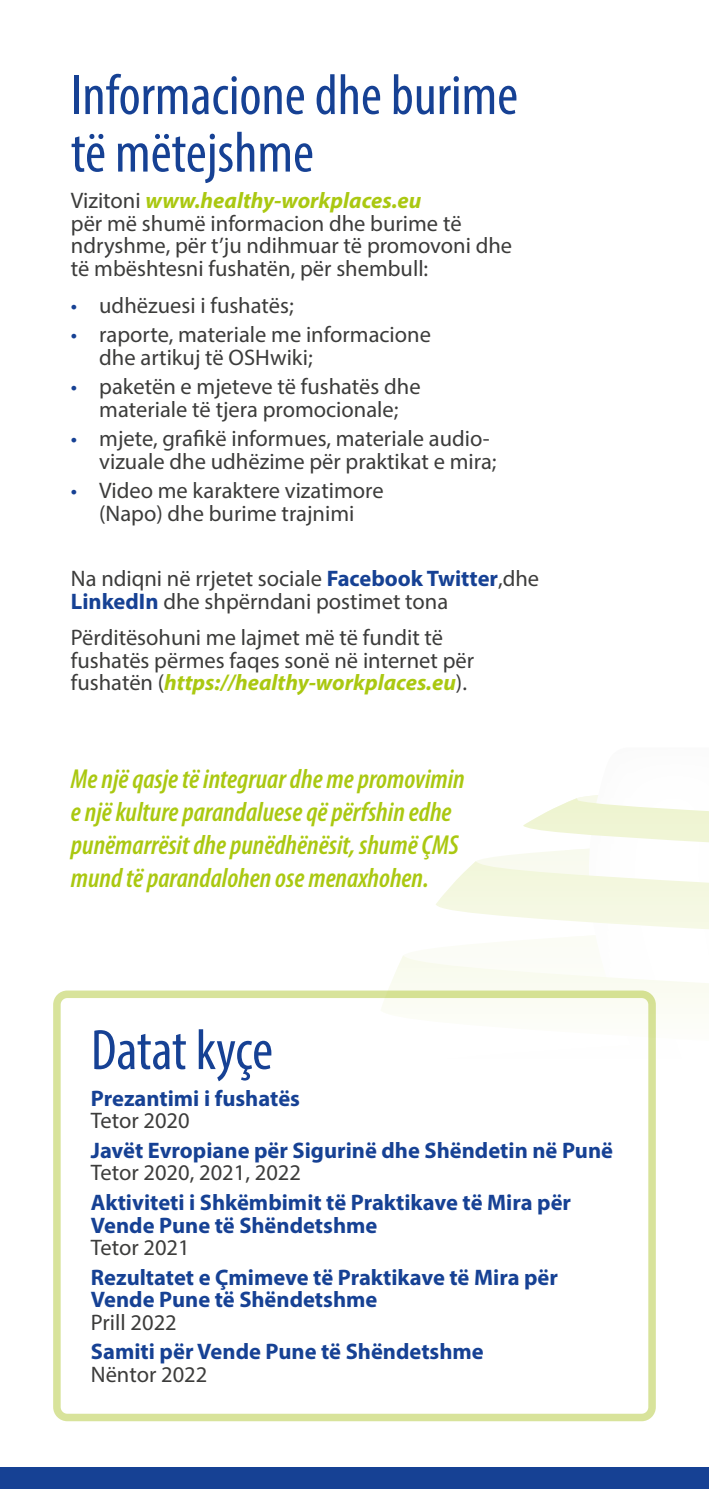
<style>
.page{position:relative;width:709px;height:1489px;background:#fff}
.page>*{position:absolute;margin:0;border:0;box-sizing:border-box;transform-origin:0 0}
.Title_H1{font:condensed 57.5px/57.5px "Myriad Pro";color:#164194}
.catch_phrase{font:italic 600 condensed 27.5px/33px "Myriad Pro";color:#aac811}
.body{font:22.5px/22.5px "Myriad Pro";color:#3c3c3b}
.Box_body{font:700 22.5px/22.5px "Myriad Pro";color:#164194}
.Body_sb5{font:22.5px/22.5px "Myriad Pro";color:#3c3c3b}
.s1{font-weight:700;font-style:italic;color:#aac811}
.s2{color:#164194}
.s3{font-weight:700;color:#164194}
.s4{font-weight:400;color:#3c3c3b}
</style>
<div class="page">
<div style="left:53px;top:990px;width:603px;height:430px;border:8px solid #d8e39b;border-radius:10px"></div>
<svg style="left:366px;top:798px;width:343px;height:325px"></svg>
<div style="left:0;top:1467px;width:709px;height:21px;background:#164194"></div>
<p class="Title_H1" style="left:71px;top:66px;width:449px">Informacione dhe burime të mëtejshme</p>
<p class="body" style="left:71px;top:189px;width:443px">Vizitoni <span class="s1">www.healthy-workplaces.eu<br></span>për më shumë informacion dhe burime të ndryshme, për t’ju ndihmuar të promovoni dhe të mbështesni fushatën, për shembull:</p>
<p class="body" style="left:71px;top:293px;width:224px"><span class="s2">•</span> udhëzuesi i fushatës;</p>
<p class="body" style="left:99px;top:323px;width:333px;text-indent:-28px"><span class="s2">•</span> raporte, materiale me informacione dhe artikuj të OSHwiki;</p>
<p class="body" style="left:71px;top:375px;width:351px;text-align:center"><span class="s2">•</span> paketën e mjeteve të fushatës dhe materiale të tjera promocionale;</p>
<p class="body" style="left:99px;top:427px;width:399px;text-indent:-28px"><span class="s2">•</span> mjete, grafikë informues, materiale audio&shy;vizuale dhe udhëzime për praktikat e mira;</p>
<p class="body" style="left:71px;top:479px;width:314px;text-align:center"><span class="s2">•</span> Video me karaktere vizatimore (Napo) dhe burime trajnimi</p>
<p class="Body_sb5" style="left:71px;top:567px;width:470px">Na ndiqni në rrjetet sociale <span class="s3">Facebook Twitter</span>,dhe<br><span class="s3">LinkedIn</span> dhe shpërndani postimet tona</p>
<p class="body" style="left:71px;top:626px;width:405px">Përditësohuni me lajmet më të fundit të fushatës përmes faqes sonë në internet për fushatën (<span class="s1">https://healthy-workplaces.eu</span>).</p>
<p class="catch_phrase" style="left:71px;top:762px;width:395px">Me një qasje të integruar dhe me promovimin e një kulture parandaluese që përfshin edhe punëmarrësit dhe punëdhënësit, shumë ÇMS mund të parandalohen ose menaxhohen.</p>
<p class="Title_H1" style="left:91px;top:1020px;width:184px">Datat kyçe</p>
<p class="Box_body" style="left:91px;top:1086px;width:211px">Prezantimi i fushatës<br><span class="s4">Tetor 2020</span></p>
<p class="Box_body" style="left:91px;top:1138px;width:523px">Javët Evropiane për Sigurinë dhe Shëndetin në Punë<br><span class="s4">Tetor 2020, 2021, 2022</span></p>
<p class="Box_body" style="left:91px;top:1190px;width:482px">Aktiviteti i Shkëmbimit të Praktikave të Mira për<br>Vende Pune të Shëndetshme<br><span class="s4">Tetor 2021</span></p>
<p class="Box_body" style="left:91px;top:1264px;width:469px">Rezultatet e Çmimeve të Praktikave të Mira për<br>Vende Pune të Shëndetshme<br><span class="s4">Prill 2022</span></p>
<p class="Box_body" style="left:91px;top:1339px;width:394px">Samiti për Vende Pune të Shëndetshme<br><span class="s4">Nëntor 2022</span></p>
</div>
